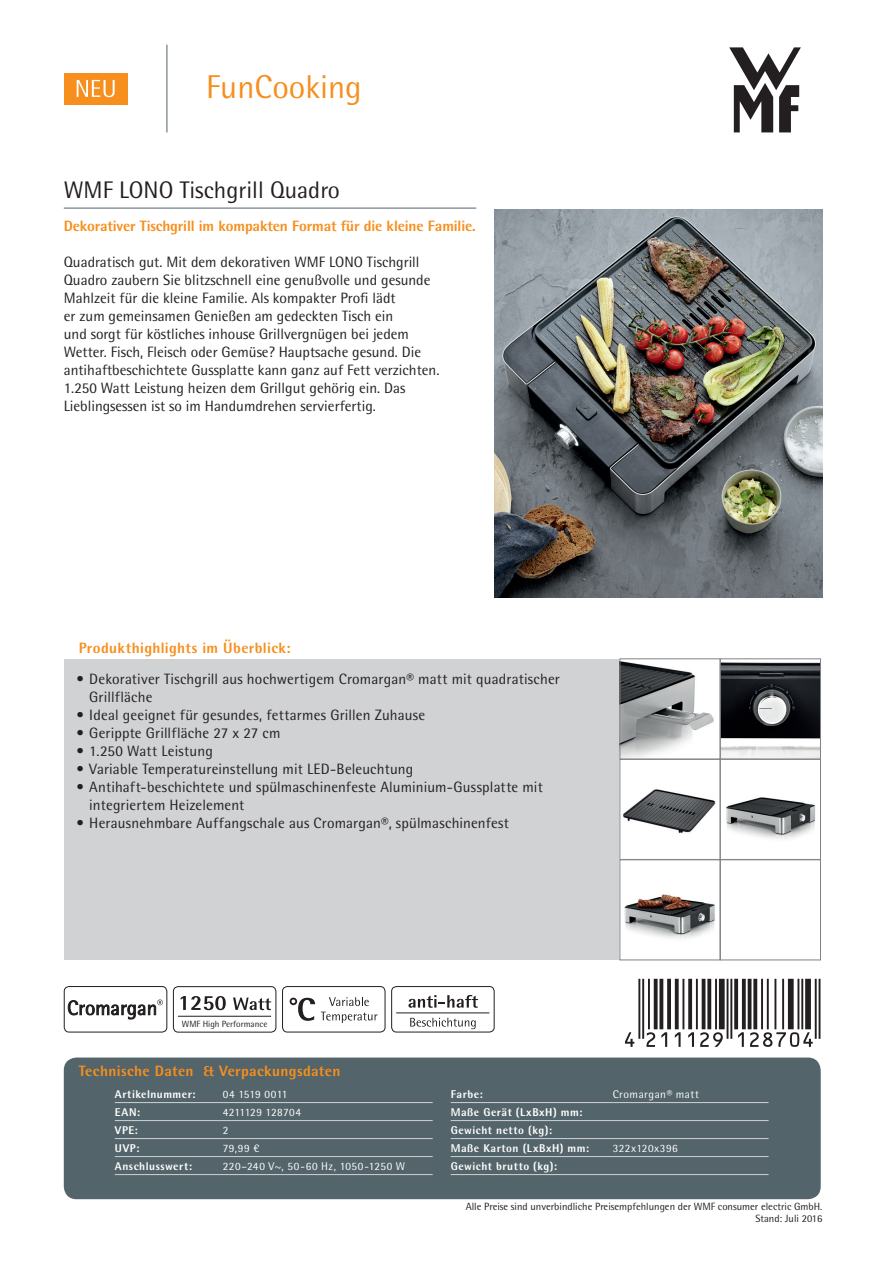
<style>
.page{position:relative;width:893px;height:1263px;background:#fff}
.page>*{position:absolute;margin:0;border:0;box-sizing:border-box;transform-origin:0 0}
.t1{font:33px "WMF Rotis";color:#f68f1e}
.t2{font:24px "WMF Rotis";color:#231f20}
.t3{font:15px/18px "WMF Rotis";color:#231f20}
.t4{font:700 15px "WMF Rotis";letter-spacing:.015em;color:#f68f1e}
.t5{font:700 15px "WMF Rotis";letter-spacing:-.01em;color:#f68f1e}
.t6{font:700 11.25px/18px "WMF Rotis";letter-spacing:.045em;color:#fff}
.t7{font:11.25px "WMF Rotis";letter-spacing:.04em;color:#fff}
.t8{font:11.25px "WMF Rotis";letter-spacing:.01em;color:#fff}
.t9{font:10.5px "WMF Rotis";color:#231f20}
.t10{font:9px "WMF Rotis";color:#231f20}
</style>
<div class="page">
<svg style="left:729px;top:47px;width:72px;height:85px"></svg>
<div style="left:64px;top:659px;width:556px;height:300px;background:#d1d2d4"></div>
<img style="left:622px;top:661px;width:94px;height:278px">
<div style="left:620px;top:860px;width:100px;height:100px;border:1px solid #808285"></div>
<div style="left:720px;top:860px;width:101px;height:100px;border:1px solid #808285"></div>
<div style="left:620px;top:759px;width:100px;height:101px;border:1px solid #808285"></div>
<img style="left:722px;top:662px;width:97px;height:178px">
<div style="left:720px;top:759px;width:101px;height:101px;border:1px solid #808285"></div>
<div style="left:620px;top:659px;width:100px;height:100px;border:1px solid #808285"></div>
<div style="left:720px;top:659px;width:101px;height:100px;border:1px solid #808285"></div>
<div style="left:64px;top:1057px;width:757px;height:142px;background:#53646a;border-radius:13px"></div>
<hr style="left:115px;top:1102px;width:318px;height:1px;background:#d1d2d4">
<hr style="left:115px;top:1120px;width:318px;height:1px;background:#d1d2d4">
<hr style="left:115px;top:1138px;width:318px;height:1px;background:#d1d2d4">
<hr style="left:115px;top:1156px;width:318px;height:1px;background:#d1d2d4">
<hr style="left:115px;top:1174px;width:318px;height:1px;background:#d1d2d4">
<hr style="left:451px;top:1102px;width:318px;height:1px;background:#d1d2d4">
<hr style="left:451px;top:1120px;width:318px;height:1px;background:#d1d2d4">
<hr style="left:451px;top:1138px;width:318px;height:1px;background:#d1d2d4">
<hr style="left:451px;top:1156px;width:318px;height:1px;background:#d1d2d4">
<hr style="left:451px;top:1174px;width:318px;height:1px;background:#d1d2d4">
<img style="left:495px;top:209px;width:327px;height:388px">
<div style="left:64px;top:986px;width:103px;height:46px;border:1px solid #231f20;border-radius:5px"></div>
<svg style="left:68px;top:999px;width:95px;height:20px"></svg>
<div style="left:173px;top:986px;width:103px;height:46px;border:1px solid #231f20;border-radius:5px"></div>
<hr style="left:178px;top:1016px;width:93px;height:1px;background:#231f20">
<svg style="left:181px;top:996px;width:45px;height:14px"></svg>
<svg style="left:233px;top:997px;width:38px;height:13px"></svg>
<div style="left:282px;top:986px;width:103px;height:46px;border:1px solid #231f20;border-radius:5px"></div>
<svg style="left:329px;top:997px;width:40px;height:9px"></svg>
<svg style="left:321px;top:1012px;width:56px;height:11px"></svg>
<svg style="left:290px;top:997px;width:25px;height:24px"></svg>
<div style="left:391px;top:986px;width:104px;height:46px;border:1px solid #231f20;border-radius:5px"></div>
<hr style="left:396px;top:1013px;width:93px;height:1px;background:#231f20">
<svg style="left:410px;top:1018px;width:66px;height:11px"></svg>
<svg style="left:408px;top:995px;width:70px;height:13px"></svg>
<div style="left:64px;top:73px;width:64px;height:31px;background:#f68f1e"></div>
<svg style="left:77px;top:80px;width:38px;height:17px"></svg>
<hr style="left:167px;top:45px;width:1px;height:87px;background:#53646a">
<hr style="left:64px;top:208px;width:412px;height:1px;background:#53646a">
<svg style="left:625px;top:979px;width:195px;height:68px"></svg>
<h1 class="t1" style="left:206px;top:67px;width:157px">FunCooking</h1>
<h2 class="t2" style="left:64px;top:175px;width:278px">WMF LONO Tischgrill Quadro</h2>
<p class="t5" style="left:64px;top:216px;width:414px">Dekorativer Tischgrill im kompakten Format für die kleine Familie.</p>
<p class="t3" style="left:64px;top:253px;width:377px">Quadratisch gut. Mit dem dekorativen WMF LONO Tischgrill Quadro zaubern Sie blitzschnell eine genußvolle und gesunde Mahlzeit für die kleine Familie. Als kompakter Profi lädt<br>er zum gemeinsamen Genießen am gedeckten Tisch ein<br>und sorgt für köstliches inhouse Grillvergnügen bei jedem Wetter. Fisch, Fleisch oder Gemüse? Hauptsache gesund. Die antihaftbeschichtete Gussplatte kann ganz auf Fett verzichten.<br>1.250 Watt Leistung heizen dem Grillgut gehörig ein. Das Lieblingsessen ist so im Handumdrehen servierfertig.</p>
<p class="t4" style="left:79px;top:638px;width:213px">Produkthighlights im Überblick:</p>
<p class="t3" style="left:89px;top:670px;width:472px;text-indent:-13px">• Dekorativer Tischgrill aus hochwertigem Cromargan® matt mit quadratischer<br>Grillfläche</p>
<p class="t3" style="left:77px;top:706px;width:350px">• Ideal geeignet für gesundes, fettarmes Grillen Zuhause</p>
<p class="t3" style="left:77px;top:724px;width:205px">• Gerippte Grillfläche 27 x 27 cm</p>
<p class="t3" style="left:77px;top:742px;width:138px">• 1.250 Watt Leistung</p>
<p class="t3" style="left:77px;top:760px;width:338px">• Variable Temperatureinstellung mit LED-Beleuchtung</p>
<p class="t3" style="left:89px;top:778px;width:455px;text-indent:-13px">• Antihaft-beschichtete und spülmaschinenfeste Aluminium-Gussplatte mit integriertem Heizelement</p>
<p class="t3" style="left:77px;top:814px;width:434px">• Herausnehmbare Auffangschale aus Cromargan®, spülmaschinenfest</p>
<p class="t10" style="left:182px;top:1018px;width:87px">WMF High Performance</p>
<p class="t4" style="left:79px;top:1061px;width:263px">Technische Daten &amp; Verpackungsdaten</p>
<p class="t6" style="left:115px;top:1085px;width:82px">Artikelnummer:</p>
<p class="t8" style="left:223px;top:1088px;width:66px">04 1519 0011</p>
<p class="t6" style="left:115px;top:1103px;width:27px">EAN:</p>
<p class="t7" style="left:223px;top:1106px;width:80px">4211129 128704</p>
<p class="t6" style="left:115px;top:1121px;width:25px">VPE:</p>
<p class="t7" style="left:223px;top:1124px;width:7px">2</p>
<p class="t6" style="left:115px;top:1139px;width:26px">UVP:</p>
<p class="t7" style="left:223px;top:1142px;width:38px">79,99 €</p>
<p class="t6" style="left:115px;top:1157px;width:79px">Anschlusswert:</p>
<p class="t7" style="left:223px;top:1160px;width:184px">220–240 V~, 50-60 Hz, 1050-1250 W</p>
<p class="t6" style="left:451px;top:1085px;width:34px">Farbe:</p>
<p class="t7" style="left:613px;top:1088px;width:88px">Cromargan® matt</p>
<p class="t6" style="left:451px;top:1103px;width:140px">Maße Gerät (LxBxH) mm:<br>Gewicht netto (kg):<br>Maße Karton (LxBxH) mm:</p>
<p class="t7" style="left:613px;top:1142px;width:67px">322x120x396</p>
<p class="t6" style="left:451px;top:1157px;width:108px">Gewicht brutto (kg):</p>
<p class="t9" style="left:466px;top:1201px;width:358px">Alle Preise sind unverbindliche Preisempfehlungen der WMF consumer electric GmbH.</p>
<p class="t9" style="left:755px;top:1212px;width:69px">Stand: Juli 2016</p>
</div>
